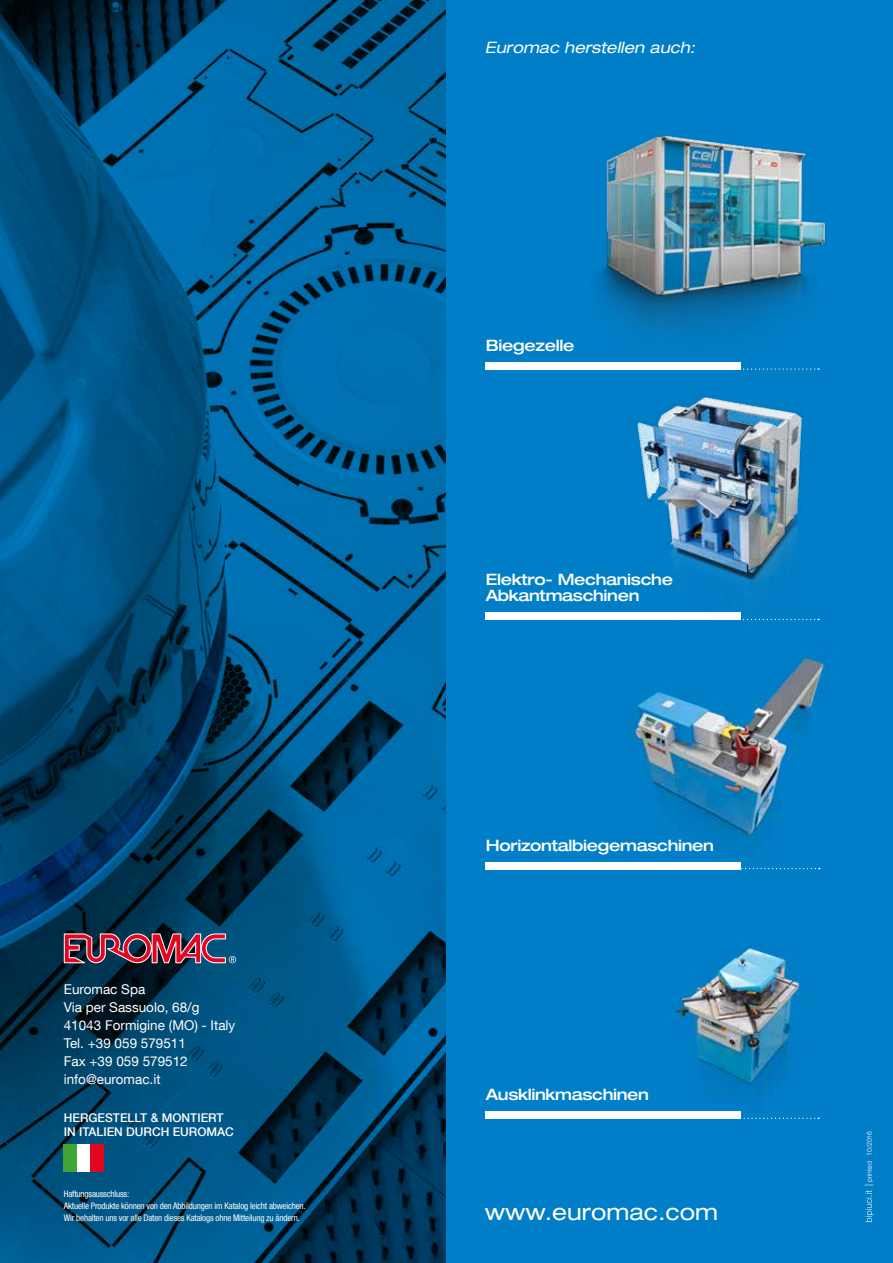
<style>
.page{position:relative;width:893px;height:1263px;background:#fff}
.page>*{position:absolute;margin:0;border:0;box-sizing:border-box;transform-origin:0 0}
.t1{font:expanded 22.5px "Helvetica Neue LT Com";color:#fff}
.t2{font:500 expanded 15.6px/16.5px "Helvetica Neue LT Com";letter-spacing:-.02em;color:#fff}
.t3{font:italic expanded 15.6px "Helvetica Neue LT Com";color:#fff}
.t4{font:13.5px/18px "Helvetica Neue LT Com";color:#fff}
.t5{font:500 12px/13.5px "Helvetica Neue LT Com";color:#fff}
.t6{font:condensed 9px/12px "Helvetica Neue LT Com";letter-spacing:-.02em;color:#fff}
.t7{font:300 6.75px "Helvetica Neue LT Com";color:#fff}
.s1{font-size:9px}
</style>
<div class="page">
<svg style="left:0;top:0;width:446px;height:1263px;background:#005180"></svg>
<div style="left:64px;top:1144px;width:13px;height:28px;background:#3fa535"></div>
<div style="left:77px;top:1144px;width:13px;height:28px;background:#fff"></div>
<div style="left:90px;top:1144px;width:14px;height:28px;background:#e40520"></div>
<svg style="left:64px;top:933px;width:172px;height:31px;background:#7b485e"></svg>
<div style="left:446px;top:0;width:447px;height:1263px;background:#007ec7"></div>
<svg style="left:865px;top:1190px;width:8px;height:32px"></svg>
<img style="left:609px;top:650px;width:224px;height:220px">
<img style="left:670px;top:941px;width:150px;height:178px">
<svg style="left:743px;top:368px;width:76px;height:2px"></svg>
<svg style="left:741px;top:868px;width:79px;height:1px"></svg>
<svg style="left:741px;top:1117px;width:78px;height:2px"></svg>
<div style="left:486px;top:362px;width:255px;height:8px;background:#fff"></div>
<div style="left:486px;top:612px;width:255px;height:7px;background:#fff"></div>
<div style="left:486px;top:862px;width:255px;height:7px;background:#fff"></div>
<div style="left:486px;top:1111px;width:255px;height:8px;background:#fff"></div>
<img style="left:622px;top:395px;width:189px;height:270px">
<img style="left:598px;top:135px;width:228px;height:202px">
<h3 class="t4" style="left:64px;top:982px;width:173px">Euromac Spa<br>Via per Sassuolo, 68/g<br>41043 Formigine (MO) - Italy<br>Tel. +39 059 579511<br>Fax +39 059 579512 info@euromac.it</h3>
<h3 class="t5" style="left:64px;top:1112px;width:172px">HERGESTELLT &amp; MONTIERT<br>IN ITALIEN DURCH EUROMAC</h3>
<p class="t6" style="left:64px;top:1188px;width:243px">Haftungsausschluss:<br>Aktuelle Produkte können von den Abbildungen im Katalog leicht abweichen.<br>Wir behalten uns vor alle Daten dieses Katalogs ohne Mitteilung zu ändern.</p>
<h2 class="t3" style="left:485px;top:39px;width:212px">Euromac herstellen auch:</h2>
<h2 class="t2" style="left:486px;top:339px;width:90px">Biegezelle</h2>
<h2 class="t2" style="left:486px;top:572px;width:189px">Elektro- Mechanische<br>Abkantmaschinen</h2>
<h2 class="t2" style="left:486px;top:838px;width:230px">Horizontalbiegemaschinen</h2>
<h2 class="t2" style="left:486px;top:1088px;width:165px">Ausklinkmaschinen</h2>
<h1 class="t1" style="left:485px;top:1198px;width:235px">www.euromac.com</h1>
<p class="t7" style="left:866px;top:1186px;width:57px;rotate:-90deg"><span class="s1">|</span> printed 10/2016</p>
</div>
